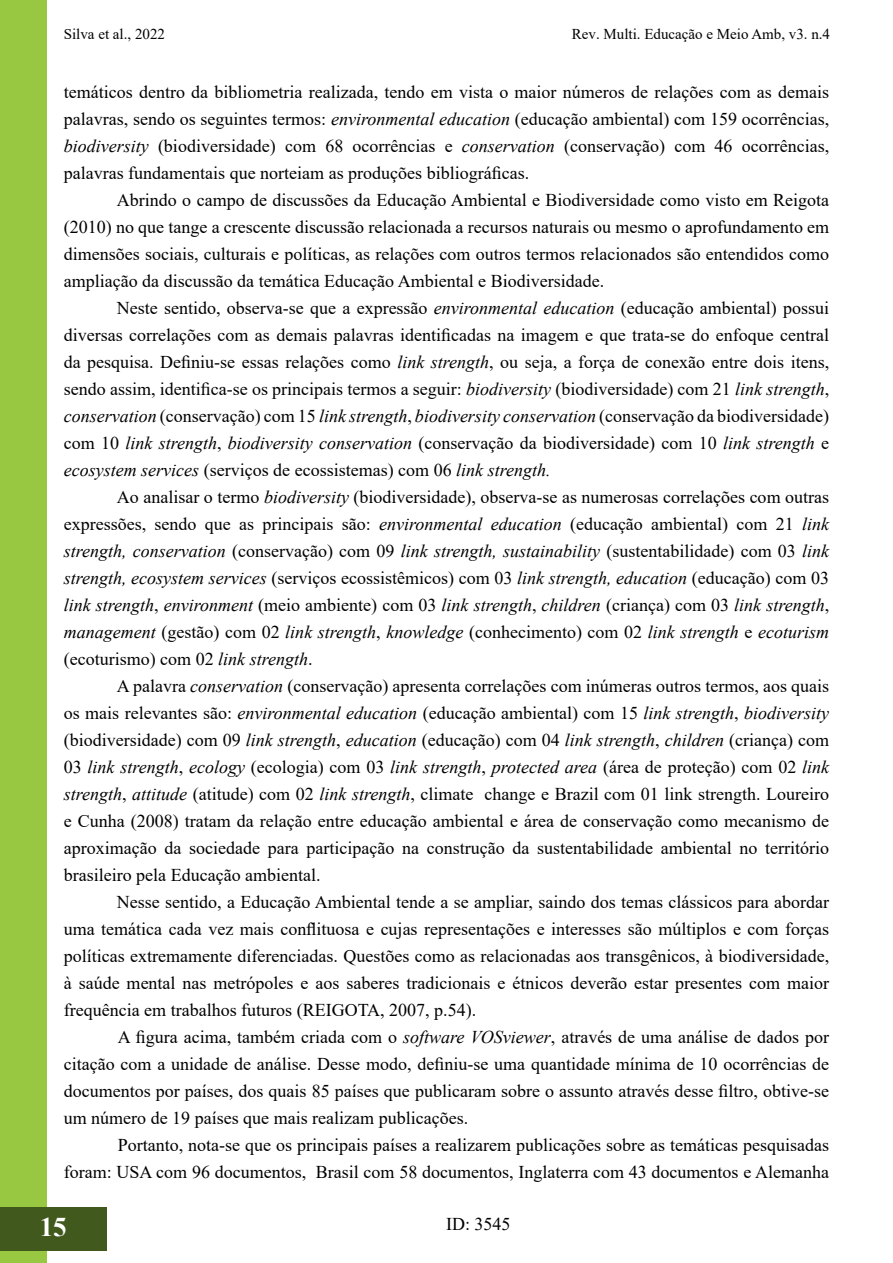
<style>
.page{position:relative;width:893px;height:1263px;background:#fff}
.page>*{position:absolute;margin:0;border:0;box-sizing:border-box;transform-origin:0 0}
.t1{font:700 27px "Times New Roman";color:#fff}
.t2{font:18px/27px "Times New Roman";color:#000;text-align:justify}
.t3{font:15px "Times New Roman";color:#000}
.s1{font-style:italic}
</style>
<div class="page">
<div style="left:0;top:0;width:47px;height:1262px;background:#98c841"></div>
<hr style="left:892px;top:1207px;width:1px;height:43px;background:#41591d">
<div style="left:0;top:1207px;width:106px;height:43px;background:#41591d"></div>
<p class="t3" style="left:64px;top:24px;width:103px">Silva et al., 2022</p>
<p class="t3" style="left:572px;top:24px;width:260px">Rev. Multi. Educação e Meio Amb, v3. n.4</p>
<p class="t2" style="left:64px;top:77px;width:767px">temáticos dentro da bibliometria realizada, tendo em vista o maior números de relações com as demais palavras, sendo os seguintes termos: <span class="s1">environmental education</span> (educação ambiental) com 159 ocorrências, <span class="s1">biodiversity</span> (biodiversidade) com 68 ocorrências e <span class="s1">conservation</span> (conservação) com 46 ocorrências, palavras fundamentais que norteiam as produções bibliográficas.</p>
<p class="t2" style="left:64px;top:185px;width:767px;text-indent:53px">Abrindo o campo de discussões da Educação Ambiental e Biodiversidade como visto em Reigota (2010) no que tange a crescente discussão relacionada a recursos naturais ou mesmo o aprofundamento em dimensões sociais, culturais e políticas, as relações com outros termos relacionados são entendidos como ampliação da discussão da temática Educação Ambiental e Biodiversidade.</p>
<p class="t2" style="left:64px;top:293px;width:767px;text-indent:53px">Neste sentido, observa-se que a expressão <span class="s1">environmental education</span> (educação ambiental) possui diversas correlações com as demais palavras identificadas na imagem e que trata-se do enfoque central da pesquisa. Definiu-se essas relações como <span class="s1">link strength</span>, ou seja, a força de conexão entre dois itens, sendo assim, identifica-se os principais termos a seguir: <span class="s1">biodiversity</span> (biodiversidade) com 21 <span class="s1">link strength</span>, <span class="s1">conservation</span> (conservação) com 15 <span class="s1">link strength</span>, <span class="s1">biodiversity conservation</span> (conservação da biodiversidade) com 10 <span class="s1">link strength</span>, <span class="s1">biodiversity conservation</span> (conservação da biodiversidade) com 10 <span class="s1">link strength</span> e <span class="s1">ecosystem services</span> (serviços de ecossistemas) com 06 <span class="s1">link strength.</span></p>
<p class="t2" style="left:64px;top:482px;width:767px;text-indent:53px">Ao analisar o termo <span class="s1">biodiversity</span> (biodiversidade), observa-se as numerosas correlações com outras expressões, sendo que as principais são: <span class="s1">environmental education</span> (educação ambiental) com 21 <span class="s1">link strength, conservation</span> (conservação) com 09 <span class="s1">link strength, sustainability</span> (sustentabilidade) com 03 <span class="s1">link strength, ecosystem services</span> (serviços ecossistêmicos) com 03 <span class="s1">link strength, education</span> (educação) com 03 <span class="s1">link strength</span>, <span class="s1">environment</span> (meio ambiente) com 03 <span class="s1">link strength</span>, <span class="s1">children</span> (criança) com 03 <span class="s1">link strength</span>, <span class="s1">management</span> (gestão) com 02 <span class="s1">link strength</span>, <span class="s1">knowledge</span> (conhecimento) com 02 <span class="s1">link strength</span> e <span class="s1">ecoturism </span>(ecoturismo) com 02 <span class="s1">link strength</span>.</p>
<p class="t2" style="left:64px;top:671px;width:767px;text-indent:53px">A palavra <span class="s1">conservation</span> (conservação) apresenta correlações com inúmeras outros termos, aos quais os mais relevantes são: <span class="s1">environmental education</span> (educação ambiental) com 15 <span class="s1">link strength</span>, <span class="s1">biodiversity </span>(biodiversidade) com 09 <span class="s1">link strength</span>, <span class="s1">education</span> (educação) com 04 <span class="s1">link strength</span>, <span class="s1">children</span> (criança) com 03 <span class="s1">link strength</span>, <span class="s1">ecology</span> (ecologia) com 03 <span class="s1">link strength</span>, <span class="s1">protected area</span> (área de proteção) com 02 <span class="s1">link strength</span>, <span class="s1">attitude</span> (atitude) com 02 <span class="s1">link strength</span>, climate change e Brazil com 01 link strength. Loureiro e Cunha (2008) tratam da relação entre educação ambiental e área de conservação como mecanismo de aproximação da sociedade para participação na construção da sustentabilidade ambiental no território brasileiro pela Educação ambiental.</p>
<p class="t2" style="left:64px;top:887px;width:767px;text-indent:53px">Nesse sentido, a Educação Ambiental tende a se ampliar, saindo dos temas clássicos para abordar uma temática cada vez mais conflituosa e cujas representações e interesses são múltiplos e com forças políticas extremamente diferenciadas. Questões como as relacionadas aos transgênicos, à biodiversidade, à saúde mental nas metrópoles e aos saberes tradicionais e étnicos deverão estar presentes com maior frequência em trabalhos futuros (REIGOTA, 2007, p.54).</p>
<p class="t2" style="left:64px;top:1022px;width:767px;text-indent:54px">A figura acima, também criada com o <span class="s1">software VOSviewer</span>, através de uma análise de dados por citação com a unidade de análise. Desse modo, definiu-se uma quantidade mínima de 10 ocorrências de documentos por países, dos quais 85 países que publicaram sobre o assunto através desse filtro, obtive-se um número de 19 países que mais realizam publicações.</p>
<p class="t2" style="left:64px;top:1130px;width:767px;text-align:right">Portanto, nota-se que os principais países a realizarem publicações sobre as temáticas pesquisadas<br>foram: USA com 96 documentos, Brasil com 58 documentos, Inglaterra com 43 documentos e Alemanha</p>
<h1 class="t1" style="left:40px;top:1207px;width:28px">15</h1>
<p class="t2" style="left:446px;top:1210px;width:66px">ID: 3545</p>
</div>
